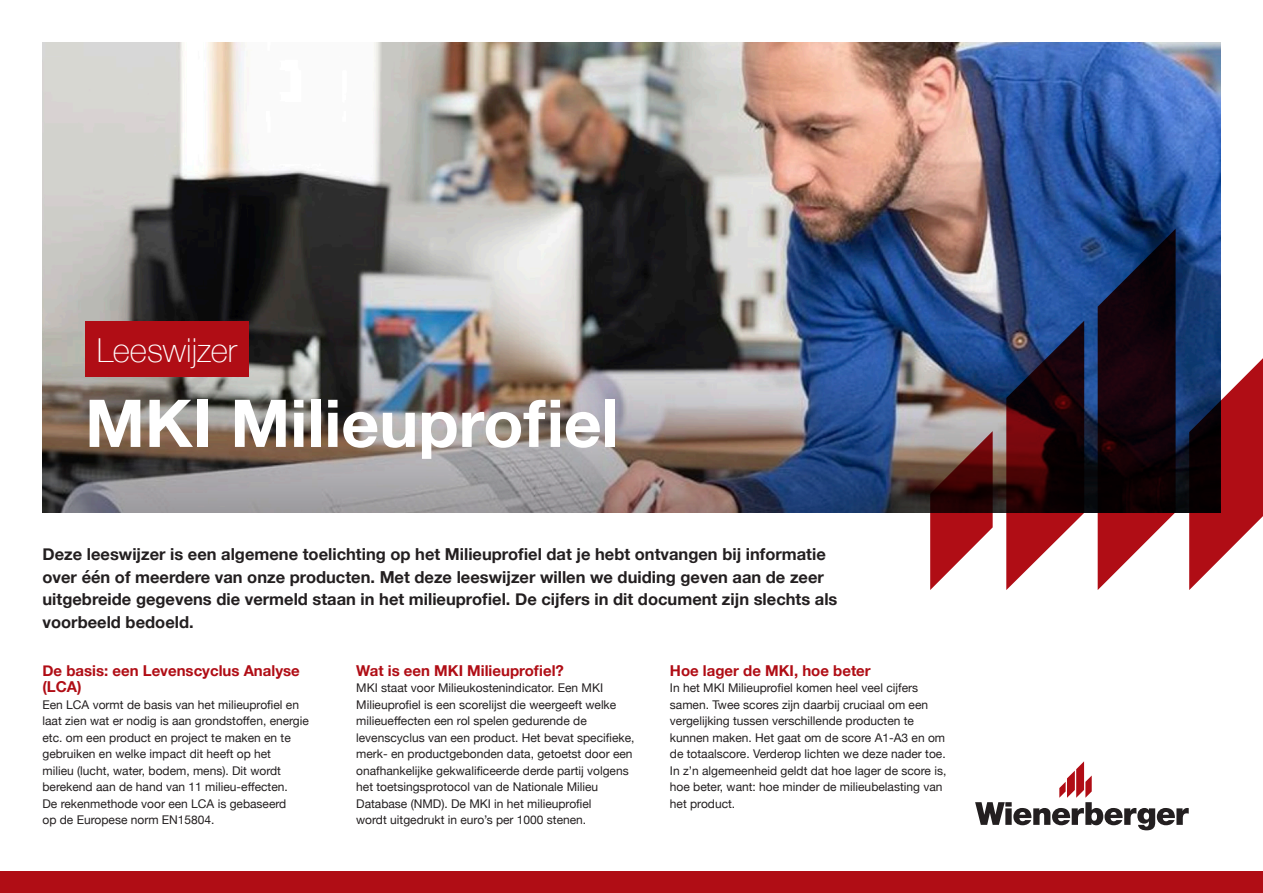
<style>
.page{position:relative;width:1263px;height:893px;background:#fff}
.page>*{position:absolute;margin:0;border:0;box-sizing:border-box;transform-origin:0 0}
.t1{font:700 66px "Helvetica Neue";color:#fff}
.t2{font:100 33px "Helvetica Neue";color:#fff}
.t3{font:700 16.5px/22.5px "Helvetica Neue";color:#231f20}
.t4{font:700 15px/16.5px "Helvetica Neue";color:#b00d15}
.t5{font:12px/16.5px "Helvetica Neue";color:#231f20}
</style>
<div class="page">
<img style="left:43px;top:43px;width:1177px;height:320px">
<img style="left:43px;top:363px;width:1146px;height:150px">
<svg style="left:975px;top:761px;width:214px;height:69px"></svg>
<svg style="left:1189px;top:358px;width:74px;height:232px"></svg>
<svg style="left:930px;top:431px;width:63px;height:159px"></svg>
<svg style="left:1006px;top:321px;width:78px;height:269px"></svg>
<svg style="left:1098px;top:229px;width:77px;height:361px"></svg>
<div style="left:85px;top:321px;width:164px;height:56px;background:#b00d15"></div>
<div style="left:0;top:872px;width:1263px;height:21px;background:#b00d15"></div>
<p class="t2" style="left:97px;top:325px;width:142px">Leeswijzer</p>
<p class="t1" style="left:85px;top:372px;width:535px">MKI Milieuprofiel</p>
<p class="t3" style="left:43px;top:543px;width:796px">Deze leeswijzer is een algemene toelichting op het Milieuprofiel dat je hebt ontvangen bij informatie over één of meerdere van onze producten. Met deze leeswijzer willen we duiding geven aan de zeer uitgebreide gegevens die vermeld staan in het milieuprofiel. De cijfers in dit document zijn slechts als voorbeeld bedoeld.</p>
<p class="t4" style="left:43px;top:662px;width:259px">De basis: een Levenscyclus Analyse (LCA)</p>
<p class="t5" style="left:43px;top:697px;width:268px">Een LCA vormt de basis van het milieuprofiel en laat zien wat er nodig is aan grondstoffen, energie etc. om een product en project te maken en te gebruiken en welke impact dit heeft op het</p>
<p class="t5" style="left:43px;top:763px;width:247px">milieu (lucht, water, bodem, mens). Dit wordt berekend aan de hand van 11 milieu-effecten.<br>De rekenmethode voor een LCA is gebaseerd</p>
<p class="t5" style="left:43px;top:812px;width:174px">op de Europese norm EN15804.</p>
<p class="t4" style="left:356px;top:662px;width:209px">Wat is een MKI Milieuprofiel?</p>
<p class="t5" style="left:356px;top:680px;width:280px">MKI staat voor Milieukostenindicator. Een MKI Milieuprofiel is een scorelijst die weergeeft welke milieueffecten een rol spelen gedurende de levenscyclus van een product. Het bevat specifieke, merk- en productgebonden data, getoetst door een onafhankelijke gekwalificeerde derde partij volgens het toetsingsprotocol van de Nationale Milieu Database (NMD). De MKI in het milieuprofiel</p>
<p class="t5" style="left:356px;top:812px;width:232px">wordt uitgedrukt in euro’s per 1000 stenen.</p>
<p class="t4" style="left:670px;top:662px;width:202px">Hoe lager de MKI, hoe beter</p>
<p class="t5" style="left:670px;top:680px;width:278px">In het MKI Milieuprofiel komen heel veel cijfers samen. Twee scores zijn daarbij cruciaal om een vergelijking tussen verschillende producten te kunnen maken. Het gaat om de score A1-A3 en om de totaalscore. Verderop lichten we deze nader toe.<br>In z’n algemeenheid geldt dat hoe lager de score is, hoe beter, want: hoe minder de milieubelasting van het product.</p>
</div>
